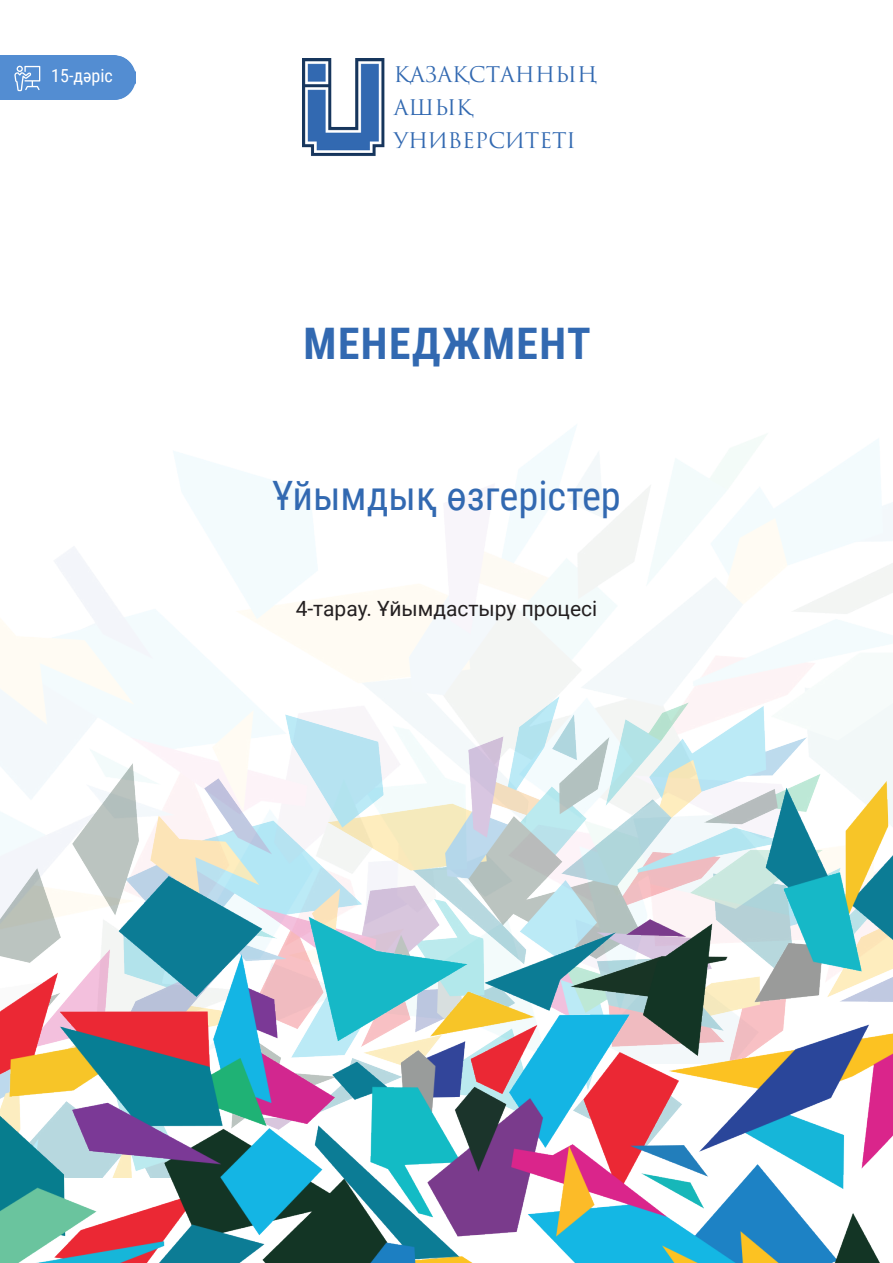
<style>
.page{position:relative;width:893px;height:1263px;background:#fff}
.page>*{position:absolute;margin:0;border:0;box-sizing:border-box;transform-origin:0 0}
.t1{font:700 43.5px "Roboto Condensed";letter-spacing:.035em;color:#3269b1}
.t2{font:40.5px "Roboto Condensed";color:#3269b1}
.t3{font:21px "Trajan Pro 3";color:#3269b1}
.t4{font:21px "Roboto";color:#231f20}
.t5{font:18px "Roboto Condensed";color:#fff}
</style>
<div class="page">
<img style="left:0;top:425px;width:893px;height:638px">
<img style="left:302px;top:58px;width:82px;height:98px">
<img style="left:0;top:696px;width:892px;height:33px">
<img style="left:0;top:729px;width:892px;height:534px">
<div style="left:0;top:55px;width:136px;height:45px;background:#538dd2"></div>
<svg style="left:14px;top:66px;width:26px;height:25px"></svg>
<p class="t5" style="left:51px;top:63px;width:63px">15-дәріс</p>
<p class="t3" style="left:394px;top:60px;width:205px">ҚАЗАҚСТАННЫҢ</p>
<p class="t3" style="left:394px;top:93px;width:81px">АШЫҚ</p>
<p class="t3" style="left:394px;top:126px;width:184px">УНИВЕРСИТЕТІ</p>
<p class="t1" style="left:304px;top:313px;width:289px">МЕНЕДЖМЕНТ</p>
<p class="t2" style="left:272px;top:467px;width:350px">Ұйымдық өзгерістер</p>
<p class="t4" style="left:296px;top:593px;width:303px">4-тарау. Ұйымдастыру процесі</p>
</div>
